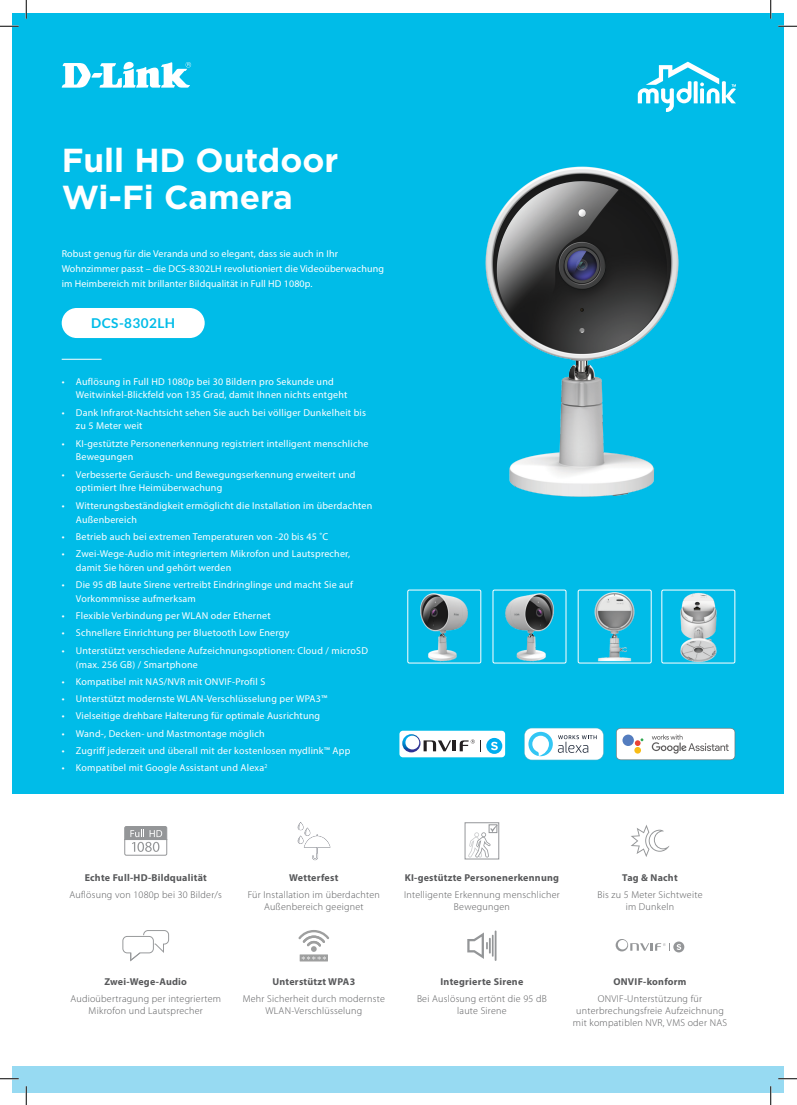
<style>
.page{position:relative;width:797px;height:1105px;background:#fff}
.page>*{position:absolute;margin:0;border:0;box-sizing:border-box;transform-origin:0 0}
.t1{font:700 33.25px/37px "Gotham";color:#fff}
.t2{font:700 13.62px "Lato";letter-spacing:.03em;color:#00bce8}
.t3{font:10px/13.8px "Myriad Pro";letter-spacing:.02em;color:#fff}
.t4{font:300 10px/12px "Myriad Pro";letter-spacing:.025em;color:#58595b;text-align:center}
.t5{font:700 10px "Myriad Pro";letter-spacing:.025em;color:#58595b}
</style>
<div class="page">
<div style="left:13px;top:13px;width:771px;height:780px;background:#00bce8"></div>
<div style="left:13px;top:1066px;width:771px;height:26px;background:#97daf2"></div>
<svg style="left:62px;top:62px;width:129px;height:26px"></svg>
<img style="left:485px;top:166px;width:194px;height:331px">
<svg style="left:637px;top:62px;width:99px;height:50px"></svg>
<img style="left:420px;top:593px;width:48px;height:68px">
<div style="left:407px;top:590px;width:74px;height:73px;border:1px solid #fff;border-radius:2px"></div>
<img style="left:505px;top:593px;width:49px;height:68px">
<div style="left:492px;top:590px;width:74px;height:73px;border:1px solid #fff;border-radius:2px"></div>
<img style="left:594px;top:592px;width:41px;height:69px">
<div style="left:577px;top:590px;width:74px;height:73px;border:1px solid #fff;border-radius:2px"></div>
<img style="left:680px;top:592px;width:37px;height:69px">
<div style="left:661px;top:590px;width:74px;height:73px;border:1px solid #fff;border-radius:2px"></div>
<hr style="left:62px;top:359px;width:40px;height:1px;background:#fff">
<div style="left:62px;top:308px;width:143px;height:30px;background:#fff;border-radius:15px"></div>
<svg style="left:524px;top:728px;width:79px;height:32px;background:#d7ebf2"></svg>
<div style="left:399px;top:731px;width:106px;height:26px;background:#fff;border-radius:3px"></div>
<svg style="left:486px;top:738px;width:16px;height:16px"></svg>
<svg style="left:402px;top:734px;width:79px;height:18px"></svg>
<svg style="left:491px;top:742px;width:7px;height:8px"></svg>
<svg style="left:616px;top:728px;width:119px;height:32px;background:#e9eaea"></svg>
<div style="left:634px;top:747px;width:7px;height:7px;background:#f8bc16;border-radius:50%"></div>
<div style="left:622px;top:735px;width:12px;height:11px;background:#547dbf;border-radius:50%"></div>
<svg style="left:124px;top:826px;width:43px;height:30px"></svg>
<img style="left:297px;top:822px;width:34px;height:39px">
<div style="left:465px;top:822px;width:34px;height:37px;border:1px solid #949699"></div>
<svg style="left:468px;top:824px;width:30px;height:33px"></svg>
<svg style="left:631px;top:825px;width:38px;height:32px"></svg>
<svg style="left:122px;top:930px;width:47px;height:31px"></svg>
<div style="left:300px;top:954px;width:28px;height:7px;background:#9e9f9f"></div>
<svg style="left:298px;top:930px;width:31px;height:30px"></svg>
<hr style="left:494px;top:930px;width:2px;height:31px;background:#949698">
<svg style="left:467px;top:932px;width:26px;height:27px"></svg>
<svg style="left:615px;top:939px;width:69px;height:13px"></svg>
<svg style="left:0;top:25px;width:19px;height:2px"></svg>
<svg style="left:778px;top:25px;width:19px;height:2px"></svg>
<svg style="left:0;top:1078px;width:19px;height:1px"></svg>
<svg style="left:778px;top:1078px;width:19px;height:1px"></svg>
<svg style="left:25px;top:0;width:2px;height:19px"></svg>
<svg style="left:25px;top:1086px;width:2px;height:19px"></svg>
<svg style="left:770px;top:0;width:1px;height:19px"></svg>
<svg style="left:770px;top:1086px;width:1px;height:19px"></svg>
<h1 class="t1" style="left:62px;top:141px;width:278px">Full HD Outdoor<br>Wi-Fi Camera</h1>
<p class="t3" style="left:62px;top:246px;width:324px;line-height:15px">Robust genug für die Veranda und so elegant, dass sie auch in Ihr<br>Wohnzimmer passt – die DCS-8302LH revolutioniert die Videoüberwachung im Heimbereich mit brillanter Bildqualität in Full HD 1080p.</p>
<h2 class="t2" style="left:91px;top:315px;width:85px">DCS-8302LH</h2>
<p class="t3" style="left:76px;top:374px;width:273px;text-indent:-14px">• Auflösung in Full HD 1080p bei 30 Bildern pro Sekunde und<br>Weitwinkel-Blickfeld von 135 Grad, damit Ihnen nichts entgeht</p>
<p class="t3" style="left:76px;top:405px;width:292px;text-indent:-14px">• Dank Infrarot-Nachtsicht sehen Sie auch bei völliger Dunkelheit bis zu 5 Meter weit</p>
<p class="t3" style="left:76px;top:436px;width:294px;text-indent:-14px">• KI-gestützte Personenerkennung registriert intelligent menschliche<br>Bewegungen</p>
<p class="t3" style="left:76px;top:467px;width:281px;text-indent:-14px">• Verbesserte Geräusch- und Bewegungserkennung erweitert und optimiert Ihre Heimüberwachung</p>
<p class="t3" style="left:76px;top:498px;width:298px;text-indent:-14px">• Witterungsbeständigkeit ermöglicht die Installation im überdachten<br>Außenbereich</p>
<p class="t3" style="left:62px;top:529px;width:268px">• Betrieb auch bei extremen Temperaturen von -20 bis 45 ˚C</p>
<p class="t3" style="left:76px;top:547px;width:276px;text-indent:-14px">• Zwei-Wege-Audio mit integriertem Mikrofon und Lautsprecher, damit Sie hören und gehört werden</p>
<p class="t3" style="left:76px;top:578px;width:278px;text-indent:-14px">• Die 95 dB laute Sirene vertreibt Eindringlinge und macht Sie auf<br>Vorkommnisse aufmerksam</p>
<p class="t3" style="left:62px;top:609px;width:210px">• Flexible Verbindung per WLAN oder Ethernet</p>
<p class="t3" style="left:62px;top:626px;width:229px">• Schnellere Einrichtung per Bluetooth Low Energy</p>
<p class="t3" style="left:76px;top:643px;width:294px;text-indent:-14px">• Unterstützt verschiedene Aufzeichnungsoptionen: Cloud / microSD (max. 256 GB) / Smartphone</p>
<p class="t3" style="left:62px;top:674px;width:205px">• Kompatibel mit NAS/NVR mit ONVIF-Profil S</p>
<p class="t3" style="left:62px;top:692px;width:267px">• Unterstützt modernste WLAN-Verschlüsselung per WPA3™</p>
<p class="t3" style="left:62px;top:709px;width:260px">• Vielseitige drehbare Halterung für optimale Ausrichtung</p>
<p class="t3" style="left:62px;top:726px;width:204px">• Wand-, Decken- und Mastmontage möglich</p>
<p class="t3" style="left:62px;top:744px;width:290px">• Zugriff jederzeit und überall mit der kostenlosen mydlink™ App</p>
<p class="t3" style="left:62px;top:761px;width:207px">• Kompatibel mit Google Assistant und Alexa<sup>2</sup></p>
<p class="t5" style="left:85px;top:871px;width:124px">Echte Full-HD-Bildqualität</p>
<p class="t5" style="left:289px;top:871px;width:51px">Wetterfest</p>
<p class="t5" style="left:404px;top:871px;width:156px">KI-gestützte Personenerkennung</p>
<p class="t5" style="left:622px;top:871px;width:57px">Tag &amp; Nacht</p>
<p class="t4" style="left:69px;top:889px;width:154px">Auflösung von 1080p bei 30 Bilder/s</p>
<p class="t4" style="left:248px;top:889px;width:134px">Für Installation im überdachten<br>Außenbereich geeignet</p>
<p class="t4" style="left:404px;top:889px;width:157px">Intelligente Erkennung menschlicher<br>Bewegungen</p>
<p class="t4" style="left:597px;top:889px;width:107px">Bis zu 5 Meter Sichtweite im Dunkeln</p>
<p class="t5" style="left:104px;top:975px;width:84px">Zwei-Wege-Audio</p>
<p class="t5" style="left:272px;top:975px;width:84px">Unterstützt WPA3</p>
<p class="t5" style="left:440px;top:975px;width:84px">Integrierte Sirene</p>
<p class="t5" style="left:613px;top:975px;width:75px">ONVIF-konform</p>
<p class="t4" style="left:70px;top:993px;width:152px">Audioübertragung per integriertem<br>Mikrofon und Lautsprecher</p>
<p class="t4" style="left:243px;top:993px;width:144px">Mehr Sicherheit durch modernste<br>WLAN-Verschlüsselung</p>
<p class="t4" style="left:417px;top:993px;width:131px">Bei Auslösung ertönt die 95 dB laute Sirene</p>
<p class="t4" style="left:573px;top:993px;width:156px">ONVIF-Unterstützung für unterbrechungsfreie Aufzeichnung mit kompatiblen NVR, VMS oder NAS</p>
</div>
